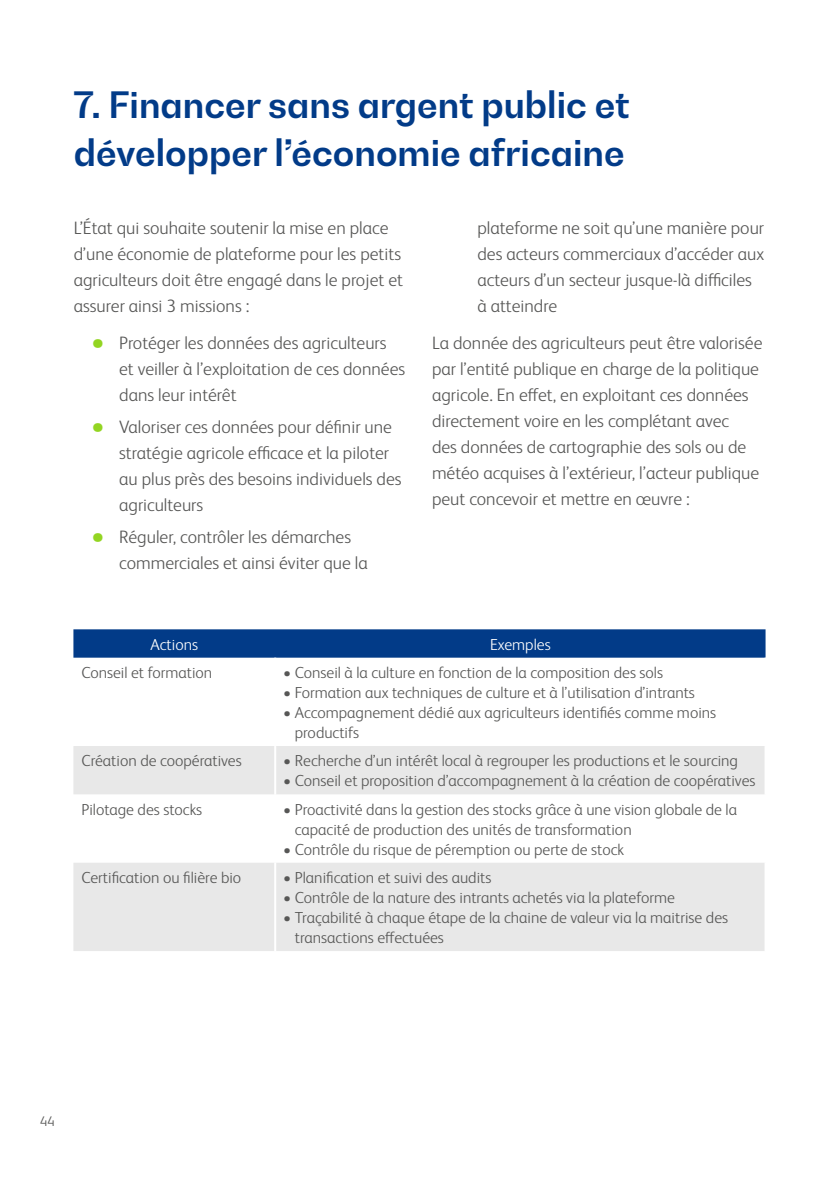
<style>
.page{position:relative;width:840px;height:1191px;background:#fff}
.page>*{position:absolute;margin:0;border:0;box-sizing:border-box;transform-origin:0 0}
.t1{font:36px/48px "Bearing Point Sans Latin";color:#023b88}
.t2{font:300 18px/26px "FS Albert Pro";color:#575756}
.t3{font:300 16px/20px "FS Albert Pro";color:#575756}
.t4{font:300 16px "FS Albert Pro";color:#fff}
.t5{font:300 14px "FS Albert Pro";color:#575756}
.s1{font-weight:400;font-size:28px;color:#93d522}
</style>
<div class="page">
<div style="left:73px;top:629px;width:692px;height:28px;background:#023b88"></div>
<svg style="left:73px;top:746px;width:691px;height:205px;fill:#e8e8e8"></svg>
<hr style="left:274px;top:746px;width:2px;height:48px;background:#fff">
<hr style="left:274px;top:794px;width:2px;height:68px;background:#fff">
<hr style="left:274px;top:862px;width:2px;height:89px;background:#fff">
<h1 class="t1" style="left:74px;top:80px;width:557px">7. Financer sans argent public et développer l’économie africaine</h1>
<p class="t2" style="left:74px;top:214px;width:330px">L’État qui souhaite soutenir la mise en place d’une économie de plateforme pour les petits agriculteurs doit être engagé dans le projet et assurer ainsi 3 missions :</p>
<p class="t2" style="left:119px;top:329px;width:287px;text-indent:-28px"><span class="s1">•</span> Protéger les données des agriculteurs et veiller à l’exploitation de ces données dans leur intérêt</p>
<p class="t2" style="left:119px;top:413px;width:284px;text-indent:-28px"><span class="s1">•</span> Valoriser ces données pour définir une stratégie agricole efficace et la piloter au plus près des besoins individuels des agriculteurs</p>
<p class="t2" style="left:119px;top:522px;width:250px;text-indent:-28px"><span class="s1">•</span> Réguler, contrôler les démarches commerciales et ainsi éviter que la</p>
<p class="t2" style="left:477px;top:214px;width:288px">plateforme ne soit qu’une manière pour des acteurs commerciaux d’accéder aux acteurs d’un secteur jusque-là difficiles à atteindre</p>
<p class="t2" style="left:432px;top:329px;width:332px">La donnée des agriculteurs peut être valorisée par l’entité publique en charge de la politique agricole. En effet, en exploitant ces données directement voire en les complétant avec<br>des données de cartographie des sols ou de météo acquises à l’extérieur, l’acteur publique peut concevoir et mettre en œuvre :</p>
<p class="t4" style="left:150px;top:633px;width:49px">Actions</p>
<p class="t4" style="left:490px;top:633px;width:62px">Exemples</p>
<p class="t3" style="left:81px;top:661px;width:132px">Conseil et formation</p>
<p class="t3" style="left:283px;top:661px;width:381px">• Conseil à la culture en fonction de la composition des sols</p>
<p class="t3" style="left:283px;top:681px;width:413px">• Formation aux techniques de culture et à l’utilisation d’intrants</p>
<p class="t3" style="left:295px;top:701px;width:422px;text-indent:-12px">• Accompagnement dédié aux agriculteurs identifiés comme moins productifs</p>
<p class="t3" style="left:81px;top:750px;width:162px">Création de coopératives</p>
<p class="t3" style="left:283px;top:750px;width:456px">• Recherche d’un intérêt local à regrouper les productions et le sourcing</p>
<p class="t3" style="left:283px;top:770px;width:473px">• Conseil et proposition d’accompagnement à la création de coopératives</p>
<p class="t3" style="left:81px;top:798px;width:122px">Pilotage des stocks</p>
<p class="t3" style="left:295px;top:798px;width:443px;text-indent:-12px">• Proactivité dans la gestion des stocks grâce à une vision globale de la capacité de production des unités de transformation</p>
<p class="t3" style="left:283px;top:838px;width:342px">• Contrôle du risque de péremption ou perte de stock</p>
<p class="t3" style="left:81px;top:866px;width:161px">Certification ou filière bio</p>
<p class="t3" style="left:283px;top:866px;width:210px">• Planification et suivi des audits</p>
<p class="t3" style="left:283px;top:886px;width:393px">• Contrôle de la nature des intrants achetés via la plateforme</p>
<p class="t3" style="left:295px;top:906px;width:434px;text-indent:-12px">• Traçabilité à chaque étape de la chaine de valeur via la maitrise des transactions effectuées</p>
<p class="t5" style="left:40px;top:1112px;width:17px">44</p>
</div>
